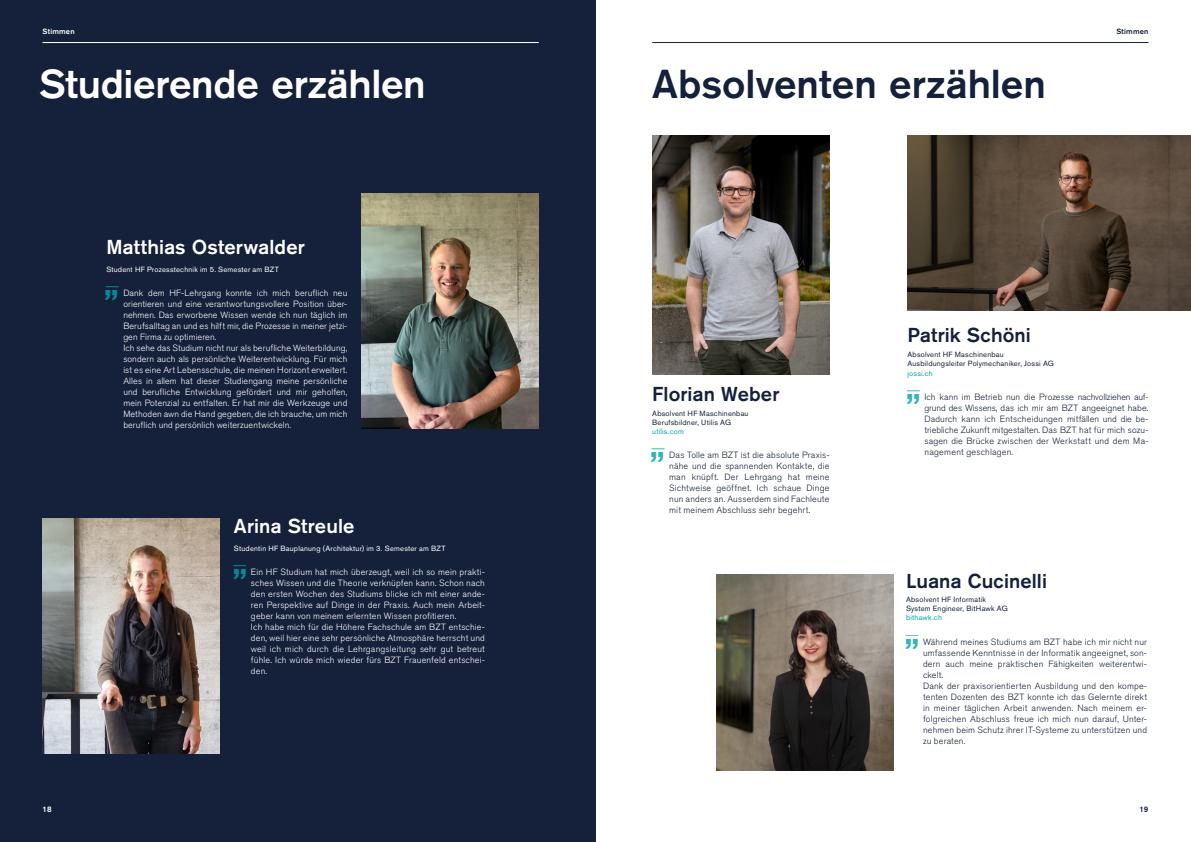
<style>
.page{position:relative;width:1191px;height:842px;background:#fff}
.page>*{position:absolute;margin:0;border:0;box-sizing:border-box;transform-origin:0 0}
.t1{font:500 40px "Akzidenz Grotesk BE";color:#15213a}
.t2{font:500 40px "Akzidenz Grotesk BE";letter-spacing:-.01em;color:#fff}
.t3{font:700 30px "Akzidenz Grotesk BE";color:#00a3ac}
.t4{font:500 20px "Akzidenz Grotesk BE";letter-spacing:.005em;color:#15213a}
.t5{font:500 20px "Akzidenz Grotesk BE";letter-spacing:.005em;color:#fff}
.t6{font:300 9px/11px "Akzidenz Grotesk BE";letter-spacing:.01em;color:#fff}
.t7{font:300 9px/11px "Akzidenz Grotesk BE";letter-spacing:.02em;color:#15213a;text-align:justify}
.t8{font:500 8px "Akzidenz Grotesk BE";color:#15213a}
.t9{font:500 8px "Akzidenz Grotesk BE";color:#fff}
.t10{font:7.5px/9px "Akzidenz Grotesk BE";letter-spacing:.03em;color:#15213a}
.t11{font:7.5px "Akzidenz Grotesk BE";letter-spacing:.03em;color:#fff}
.t12{font:7.5px "Akzidenz Grotesk BE";letter-spacing:.03em;color:#00a3ac}
.t13{font:500 7.5px "Akzidenz Grotesk BE";letter-spacing:.03em;color:#fff}
.t14{font:500 7.5px "Akzidenz Grotesk BE";letter-spacing:.03em;color:#15213a}
.s1{font-weight:500}
</style>
<div class="page">
<div style="left:0;top:0;width:595px;height:842px;background:#15213a"></div>
<hr style="left:652px;top:42px;width:496px;height:1px;background:#15213a">
<hr style="left:43px;top:42px;width:496px;height:1px;background:#fff">
<svg style="left:651px;top:449px;width:13px;height:1px"></svg>
<img style="left:716px;top:574px;width:177px;height:196px">
<img style="left:652px;top:135px;width:177px;height:239px">
<svg style="left:233px;top:565px;width:13px;height:1px"></svg>
<svg style="left:106px;top:287px;width:13px;height:1px"></svg>
<img style="left:43px;top:518px;width:177px;height:235px">
<img style="left:361px;top:193px;width:178px;height:235px">
<img style="left:907px;top:135px;width:284px;height:176px">
<svg style="left:907px;top:391px;width:12px;height:1px"></svg>
<svg style="left:905px;top:635px;width:13px;height:1px"></svg>
<p class="t13" style="left:43px;top:26px;width:34px">Stimmen</p>
<p class="t14" style="left:1116px;top:26px;width:34px">Stimmen</p>
<h1 class="t2" style="left:39px;top:60px;width:388px">Studierende erzählen</h1>
<h3 class="t5" style="left:106px;top:235px;width:200px">Matthias Osterwalder</h3>
<p class="t11" style="left:106px;top:265px;width:174px">Student HF Prozesstechnik im 5. Semester am BZT</p>
<p class="t6" style="left:123px;top:288px;width:225px">Dank dem HF-Lehrgang konnte ich mich beruflich neu orientieren und eine verantwortungsvollere Position über&shy;nehmen. Das erworbene Wissen wende ich nun täglich im Berufsalltag an und es hilft mir, die Prozesse in meiner jetzi&shy;gen Firma zu optimieren.<br>Ich sehe das Studium nicht nur als berufliche Weiterbildung, sondern auch als persönliche Weiterentwicklung. Für mich ist es eine Art Lebensschule, die meinen Horizont erweitert.<br>Alles in allem hat dieser Studiengang meine persönliche und berufliche Entwicklung gefördert und mir geholfen, mein Potenzial zu entfalten. Er hat mir die Werkzeuge und Methoden awn die Hand gegeben, die ich brauche, um mich beruflich und persönlich weiterzuentwickeln.<span class="s1">”</span></p>
<h2 class="t3" style="left:105px;top:267px;width:16px">„</h2>
<p class="t9" style="left:43px;top:804px;width:11px">18</p>
<h3 class="t5" style="left:234px;top:514px;width:122px">Arina Streule</h3>
<p class="t11" style="left:234px;top:544px;width:213px">Studentin HF Bauplanung (Architektur) im 3. Semester am BZT</p>
<p class="t6" style="left:251px;top:566px;width:235px">Ein HF Studium hat mich überzeugt, weil ich so mein prakti&shy;sches Wissen und die Theorie verknüpfen kann. Schon nach den ersten Wochen des Studiums blicke ich mit einer ande&shy;ren Perspektive auf Dinge in der Praxis. Auch mein Arbeit&shy;geber kann von meinem erlernten Wissen profitieren.<br>Ich habe mich für die Höhere Fachschule am BZT entschie&shy;den, weil hier eine sehr persönliche Atmosphäre herrscht und weil ich mich durch die Lehrgangsleitung sehr gut betreut fühle. Ich würde mich wieder fürs BZT Frauenfeld entschei&shy;den.<span class="s1">”</span></p>
<h2 class="t3" style="left:232px;top:546px;width:16px">„</h2>
<h1 class="t1" style="left:652px;top:60px;width:395px">Absolventen erzählen</h1>
<h3 class="t4" style="left:652px;top:382px;width:129px">Florian Weber</h3>
<p class="t10" style="left:652px;top:409px;width:98px">Absolvent HF Maschinenbau<br>Berufsbildner, Utilis AG</p>
<p class="t12" style="left:652px;top:427px;width:33px">utilis.com</p>
<p class="t7" style="left:669px;top:450px;width:162px">Das Tolle am BZT ist die absolute Praxis&shy;nähe und die spannenden Kontakte, die man knüpft. Der Lehrgang hat meine Sichtweise geöffnet. Ich schaue Dinge nun anders an. Ausserdem sind Fachleute mit meinem Abschluss sehr begehrt.<span class="s1">”</span></p>
<h2 class="t3" style="left:651px;top:429px;width:16px">„</h2>
<h3 class="t4" style="left:907px;top:323px;width:125px">Patrik Schöni</h3>
<p class="t10" style="left:907px;top:350px;width:148px">Absolvent HF Maschinenbau<br>Ausbildungsleiter Polymechaniker, Jossi AG</p>
<p class="t12" style="left:907px;top:369px;width:27px">jossi.ch</p>
<p class="t7" style="left:924px;top:392px;width:225px">Ich kann im Betrieb nun die Prozesse nachvollziehen auf&shy;grund des Wissens, das ich mir am BZT angeeignet habe.<br>Dadurch kann ich Entscheidungen mitfällen und die be&shy;triebliche Zukunft mitgestalten. Das BZT hat für mich sozu&shy;sagen die Brücke zwischen der Werkstatt und dem Ma&shy;nagement geschlagen.<span class="s1">”</span></p>
<h2 class="t3" style="left:906px;top:371px;width:16px">„</h2>
<h3 class="t4" style="left:906px;top:568px;width:142px">Luana Cucinelli</h3>
<p class="t10" style="left:906px;top:595px;width:103px">Absolvent HF Informatik<br>System Engineer, BitHawk AG</p>
<p class="t12" style="left:906px;top:613px;width:37px">bithawk.ch</p>
<p class="t7" style="left:923px;top:636px;width:225px;text-align:left">Während meines Studiums am BZT habe ich mir nicht nur umfassende Kenntnisse in der Informatik angeeignet, son&shy;dern auch meine praktischen Fähigkeiten weiterentwi&shy;ckelt.<br>Dank der praxisorientierten Ausbildung und den kompe&shy;tenten Dozenten des BZT konnte ich das Gelernte direkt in meiner täglichen Arbeit anwenden. Nach meinem er&shy;folgreichen Abschluss freue ich mich nun darauf, Unter&shy;nehmen beim Schutz ihrer IT-Systeme zu unterstützen und zu beraten.<span class="s1">”</span></p>
<h2 class="t3" style="left:904px;top:616px;width:16px">„</h2>
<p class="t8" style="left:1139px;top:804px;width:11px">19</p>
</div>
